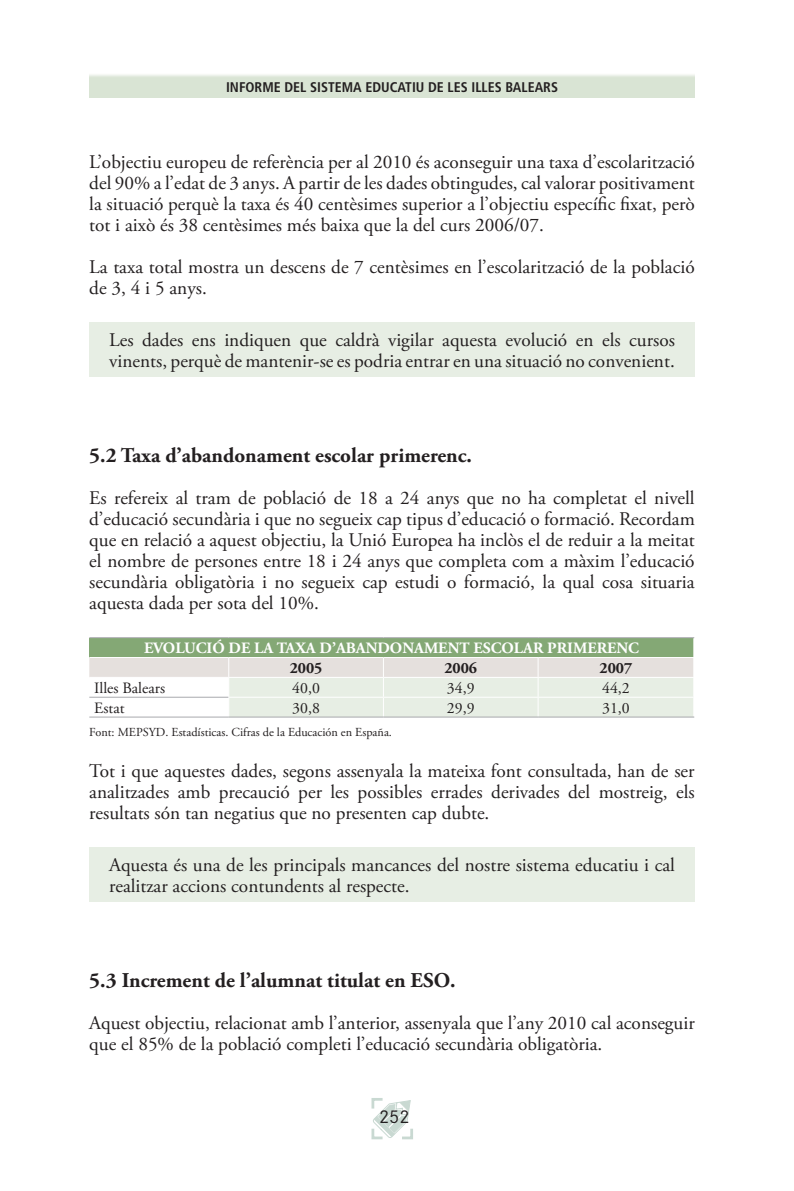
<style>
.page{position:relative;width:794px;height:1191px;background:#fff}
.page>*{position:absolute;margin:0;border:0;box-sizing:border-box;transform-origin:0 0}
.t1{font:700 21px "Adobe Garamond Pro";color:#231f20}
.t2{font:19.25px/21px "Adobe Garamond Pro";color:#231f20}
.t3{font:19.25px "Corporate S";color:#231f20}
.t4{font:700 15.75px "Adobe Garamond Pro";color:#fff}
.t5{font:15.75px "Adobe Garamond Pro";color:#231f20}
.t6{font:700 15.75px "Adobe Garamond Pro";color:#231f20}
.t7{font:700 condensed 14px "Frutiger LT Std";color:#231f20}
.t8{font:12.25px "Adobe Garamond Pro";color:#231f20}
</style>
<div class="page">
<svg style="left:371px;top:1098px;width:42px;height:42px"></svg>
<div style="left:89px;top:73px;width:605px;height:25px;background:#d9e4d4"></div>
<div style="left:89px;top:322px;width:605px;height:55px;background:#e7eee4"></div>
<hr style="left:89px;top:637px;width:140px;height:1px;background:#a8a9ad">
<hr style="left:229px;top:637px;width:154px;height:1px;background:#a8a9ad">
<hr style="left:383px;top:637px;width:155px;height:1px;background:#a8a9ad">
<hr style="left:538px;top:637px;width:156px;height:1px;background:#a8a9ad">
<svg style="left:89px;top:638px;width:605px;height:78px;background:#d1dbca"></svg>
<hr style="left:89px;top:677px;width:140px;height:1px;background:#fff">
<hr style="left:229px;top:677px;width:154px;height:1px;background:#fff">
<hr style="left:383px;top:677px;width:155px;height:1px;background:#fff">
<hr style="left:538px;top:677px;width:156px;height:1px;background:#fff">
<hr style="left:89px;top:716px;width:140px;height:1px;background:#a8a9ad">
<hr style="left:229px;top:716px;width:154px;height:1px;background:#a8a9ad">
<hr style="left:383px;top:716px;width:155px;height:1px;background:#a8a9ad">
<hr style="left:538px;top:716px;width:156px;height:1px;background:#a8a9ad">
<div style="left:89px;top:847px;width:605px;height:55px;background:#e7eee4"></div>
<p class="t7" style="left:226px;top:79px;width:333px">INFORME DEL SISTEMA EDUCATIU DE LES ILLES BALEARS</p>
<p class="t2" style="left:89px;top:152px;width:607px;text-align:justify">L’objectiu europeu de referència per al 2010 és aconseguir una taxa d’escolarització del 90% a l’edat de 3 anys. A partir de les dades obtingudes, cal valorar positivament la situació perquè la taxa és 40 centèsimes superior a l’objectiu específic fixat, però tot i això és 38 centèsimes més baixa que la del curs 2006/07.</p>
<p class="t2" style="left:89px;top:257px;width:607px">La taxa total mostra un descens de 7 centèsimes en l’escolarització de la població de 3, 4 i 5 anys.</p>
<p class="t2" style="left:109px;top:330px;width:567px">Les dades ens indiquen que caldrà vigilar aquesta evolució en els cursos vinents, perquè de mantenir-se es podria entrar en una situació no convenient.</p>
<p class="t1" style="left:89px;top:443px;width:384px">5.2 Taxa d’abandonament escolar primerenc.</p>
<p class="t2" style="left:89px;top:488px;width:607px;text-align:justify">Es refereix al tram de població de 18 a 24 anys que no ha completat el nivell d’educació secundària i que no segueix cap tipus d’educació o formació. Recordam que en relació a aquest objectiu, la Unió Europea ha inclòs el de reduir a la meitat el nombre de persones entre 18 i 24 anys que completa com a màxim l’educació secundària obligatòria i no segueix cap estudi o formació, la qual cosa situaria aquesta dada per sota del 10%.</p>
<p class="t4" style="left:144px;top:639px;width:496px">EVOLUCIÓ DE LA TAXA D’ABANDONAMENT ESCOLAR PRIMERENC</p>
<p class="t6" style="left:290px;top:659px;width:34px">2005</p>
<p class="t6" style="left:444px;top:659px;width:34px">2006</p>
<p class="t6" style="left:599px;top:659px;width:34px">2007</p>
<p class="t5" style="left:94px;top:678px;width:72px">Illes Balears</p>
<p class="t5" style="left:292px;top:678px;width:29px">40,0</p>
<p class="t5" style="left:447px;top:678px;width:29px">34,9</p>
<p class="t5" style="left:602px;top:678px;width:29px">44,2</p>
<p class="t5" style="left:94px;top:698px;width:32px">Estat</p>
<p class="t5" style="left:292px;top:698px;width:29px">30,8</p>
<p class="t5" style="left:447px;top:698px;width:29px">29,9</p>
<p class="t5" style="left:602px;top:698px;width:29px">31,0</p>
<p class="t8" style="left:89px;top:725px;width:304px">Font: MEPSYD. Estadísticas. Cifras de la Educación en España.</p>
<p class="t2" style="left:89px;top:761px;width:607px;text-align:justify">Tot i que aquestes dades, segons assenyala la mateixa font consultada, han de ser analitzades amb precaució per les possibles errades derivades del mostreig, els resultats són tan negatius que no presenten cap dubte.</p>
<p class="t2" style="left:109px;top:855px;width:567px">Aquesta és una de les principals mancances del nostre sistema educatiu i cal realitzar accions contundents al respecte.</p>
<p class="t1" style="left:89px;top:968px;width:368px">5.3 Increment de l’alumnat titulat en ESO.</p>
<p class="t2" style="left:89px;top:1013px;width:607px">Aquest objectiu, relacionat amb l’anterior, assenyala que l’any 2010 cal aconseguir que el 85% de la població completi l’educació secundària obligatòria.</p>
<p class="t3" style="left:379px;top:1105px;width:32px">252</p>
</div>
